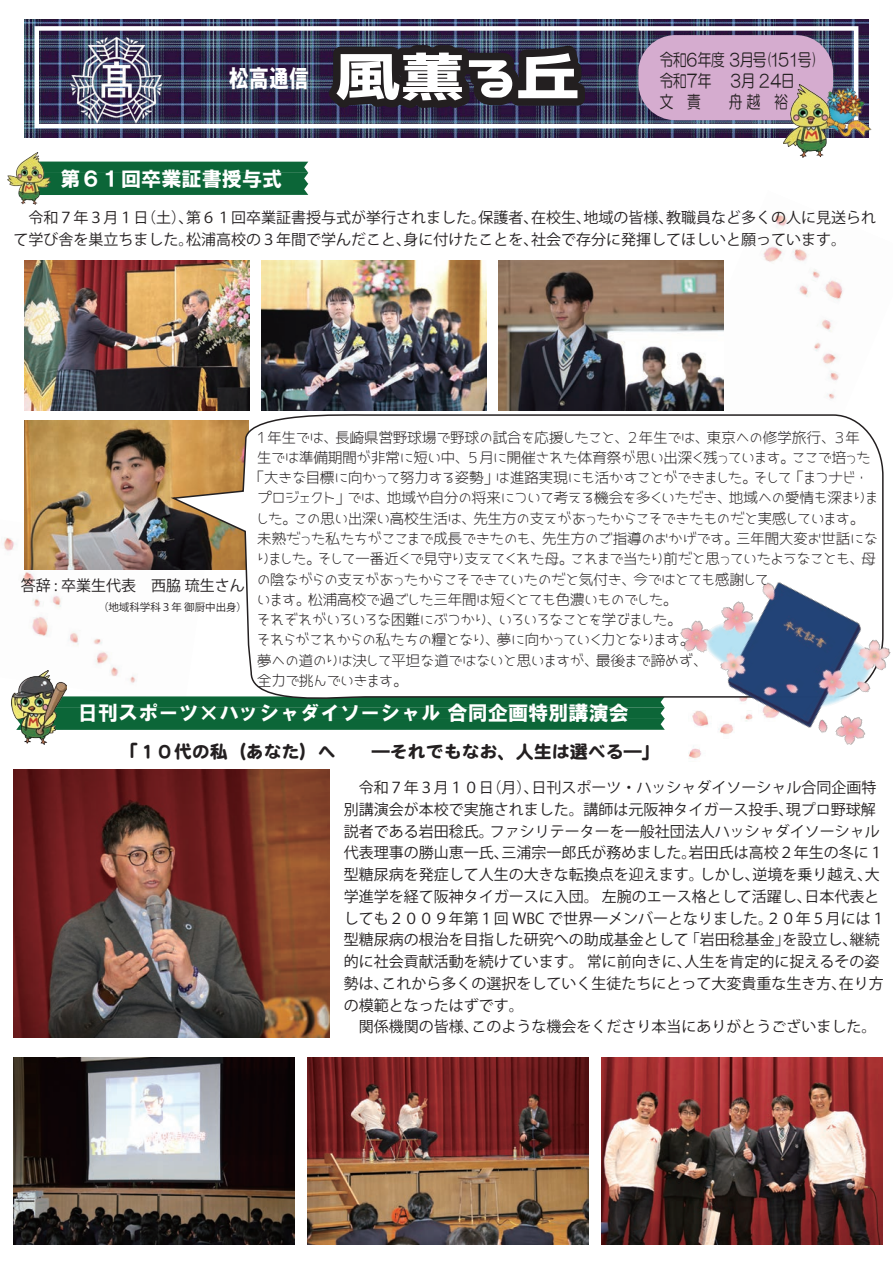
<style>
.page{position:relative;width:893px;height:1263px;background:#fff}
.page>*{position:absolute;margin:0;border:0;box-sizing:border-box;transform-origin:0 0}
.t1{font:64.8px "Nicoca v 2";color:#fff}
.t2{font:24.3px "HGP Soei Kakugothic UB";color:#fff;scale:.83 1}
.t3{font:20.1px "HGS Soei Kakugothic UB";color:#fff}
.t4{font:18px "DF Maru Gothic SB WIN RKSJ H";color:#231f20}
.t5{font:17.55px/20.7px "HG Maru Gothic MPRO";letter-spacing:-.13em;color:#231f20;scale:.81 1}
.t6{font:15px/21.8px "Koz Go Pr 6 N";color:#231f20}
.t7{font:15px "JK Gothic L";letter-spacing:-.06em;color:#231f20}
.t8{font:10.5px "Koz Go Pr 6 N";color:#231f20}
</style>
<div class="page">
<img style="left:3px;top:519px;width:133px;height:164px">
<img style="left:682px;top:213px;width:161px;height:198px">
<img style="left:24px;top:19px;width:845px;height:119px">
<svg style="left:316px;top:35px;width:276px;height:86px;background:#2b2836"></svg>
<div style="left:638px;top:35px;width:195px;height:85px;background:#d5accf;border-radius:37px"></div>
<div style="left:35px;top:26px;width:823px;height:102px;border:4px solid #fff"></div>
<img style="left:69px;top:32px;width:95px;height:96px">
<svg style="left:67px;top:696px;width:576px;height:34px;background:#0f683b"></svg>
<img style="left:784px;top:85px;width:40px;height:72px">
<div style="left:51px;top:162px;width:257px;height:33px;background:#0c6638"></div>
<img style="left:7px;top:153px;width:44px;height:51px">
<img style="left:809px;top:79px;width:63px;height:74px">
<img style="left:24px;top:260px;width:225px;height:150px">
<img style="left:25px;top:421px;width:143px;height:149px">
<img style="left:262px;top:260px;width:225px;height:150px">
<img style="left:499px;top:260px;width:225px;height:150px">
<img style="left:11px;top:671px;width:56px;height:74px">
<img style="left:14px;top:770px;width:315px;height:267px">
<img style="left:14px;top:1057px;width:281px;height:188px">
<img style="left:307px;top:1057px;width:282px;height:188px">
<img style="left:601px;top:1057px;width:281px;height:188px">
<svg style="left:168px;top:414px;width:716px;height:292px"></svg>
<img style="left:643px;top:509px;width:248px;height:250px">
<h2 class="t2" style="left:229px;top:66px;width:99px">松高通信</h2>
<h1 class="t1" style="left:335px;top:31px;width:246px">風薫る丘</h1>
<p class="t5" style="left:659px;top:50px;width:197px">令和６年度 ３月号(1５１号 )令和７年　 ３月 ２４日<br>文　責　　舟 越　裕</p>
<h3 class="t3" style="left:61px;top:168px;width:223px">第６１回卒業証書授与式</h3>
<p class="t6" style="left:14px;top:207px;width:864px">　令和７年３月１日（土）、第６１回卒業証書授与式が挙行されました。保護者、在校生、地域の皆様、教職員など多くの人に見送られて学び舎を巣立ちました。松浦高校の３年間で学んだこと、身に付けたことを、社会で存分に発揮してほしいと願っています。</p>
<p class="t6" style="left:21px;top:575px;width:226px">答辞 : 卒業生代表　西脇 琉生さん</p>
<p class="t8" style="left:98px;top:601px;width:150px">（地域科学科３年 御厨中出身）</p>
<p class="t7" style="left:257px;top:428px;width:605px">1年生では、長崎県営野球場で野球の試合を応援したこと、２年生では、東京への修学旅行、３年</p>
<p class="t7" style="left:257px;top:448px;width:616px">生では準備期間が非常に短い中、５月に開催された体育祭が思い出深く残っています。ここで培った</p>
<p class="t7" style="left:249px;top:468px;width:621px">「大きな目標に向かって努力する姿勢」は進路実現にも活かすことができました。そして「まつナビ・</p>
<p class="t7" style="left:256px;top:488px;width:623px">プロジェクト」では、地域や自分の将来について考える機会を多くいただき、地域への愛情も深まりま</p>
<p class="t7" style="left:256px;top:509px;width:610px">した。この思い出深い高校生活は、先生方の支えがあったからこそできたものだと実感しています。</p>
<p class="t7" style="left:257px;top:529px;width:623px">未熟だった私たちがここまで成長できたのも、先生方のご指導のおかげです。三年間大変お世話にな</p>
<p class="t7" style="left:256px;top:549px;width:621px">りました。そして一番近くで見守り支えてくれた母。これまで当たり前だと思っていたようなことも、母</p>
<p class="t7" style="left:256px;top:569px;width:514px">の陰ながらの支えがあったからこそできていたのだと気付き、今ではとても感謝して</p>
<p class="t7" style="left:256px;top:590px;width:423px">います。松浦高校で過ごした三年間は短くとても色濃いものでした。</p>
<p class="t7" style="left:257px;top:610px;width:427px">それぞれがいろいろな困難にぶつかり、いろいろなことを学びました。</p>
<p class="t7" style="left:257px;top:630px;width:440px">それらがこれからの私たちの糧となり、夢に向かっていく力となります。</p>
<p class="t7" style="left:257px;top:650px;width:453px">夢への道のりは決して平坦な道ではないと思いますが、最後まで諦めず、</p>
<p class="t7" style="left:257px;top:671px;width:153px">全力で挑んでいきます。</p>
<h3 class="t3" style="left:78px;top:703px;width:553px">日刊スポーツ×ハッシャダイソーシャル 合同企画特別講演会</h3>
<p class="t4" style="left:120px;top:743px;width:560px">「１０代の私（あなた）へ　　―それでもなお、人生は選べる―」µ</p>
<p class="t6" style="left:344px;top:777px;width:543px">　令和７年３月１０日（月）、日刊スポーツ・ハッシャダイソーシャル合同企画特別講演会が本校で実施されました。講師は元阪神タイガース投手、現プロ野球解説者である岩田稔氏。ファシリテーターを一般社団法人ハッシャダイソーシャル代表理事の勝山恵一氏、三浦宗一郎氏が務めました。岩田氏は高校２年生の冬に１型糖尿病を発症して人生の大きな転換点を迎えます。しかし、逆境を乗り越え、大学進学を経て阪神タイガースに入団。 左腕のエース格として活躍し、日本代表としても２００９年第１回 WBC で世界一メンバーとなりました。２０年５月には１型糖尿病の根治を目指した研究への助成基金として 「岩田稔基金」を設立し、継続的に社会貢献活動を続けています。 常に前向きに、人生を肯定的に捉えるその姿勢は、これから多くの選択をしていく生徒たちにとって大変貴重な生き方、在り方の模範となったはずです。<br>　関係機関の皆様、このような機会をくださり本当にありがとうございました。</p>
</div>
